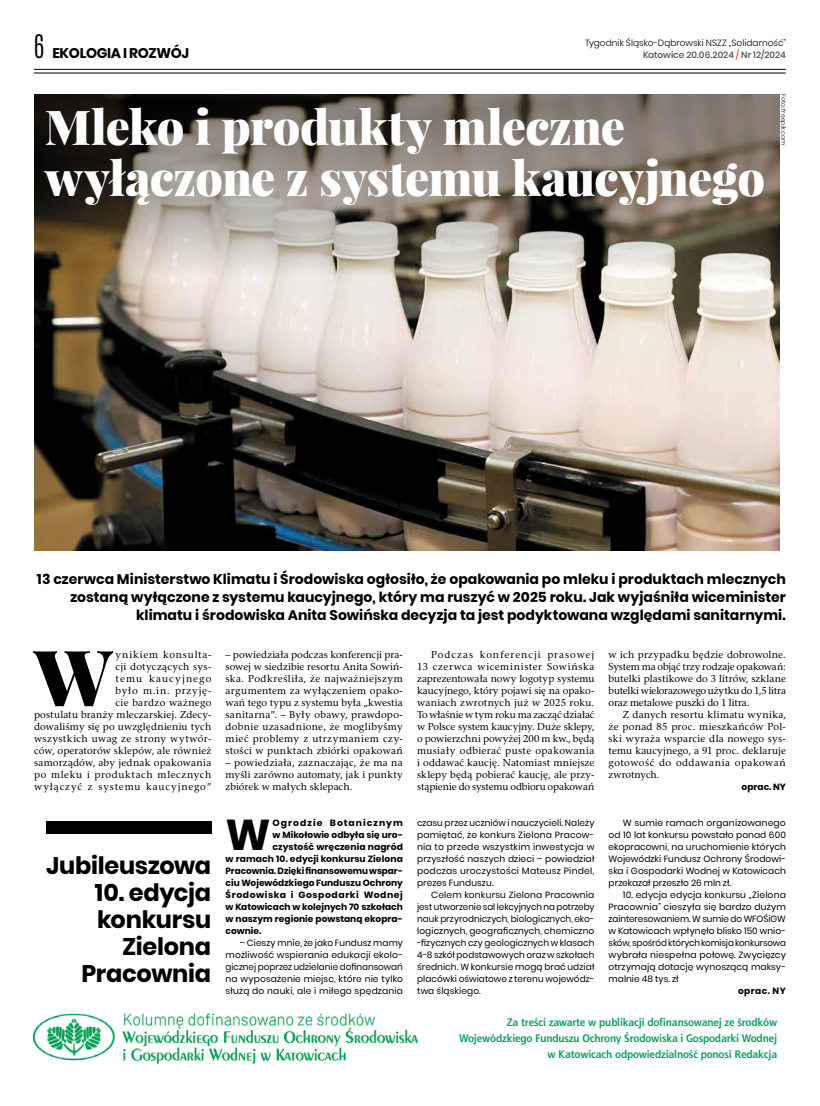
<style>
.page{position:relative;width:820px;height:1106px;background:#fff}
.page>*{position:absolute;margin:0;border:0;box-sizing:border-box;transform-origin:0 0}
.t1{font:900 77.7px "Playfair Display";color:#000}
.t2{font:900 48px/51px "Playfair Display";letter-spacing:-.015em;color:#fff}
.t3{font:700 42.9px "Poppins";color:#000}
.t4{font:700 24px/27px "Poppins";letter-spacing:-.015em;color:#000;text-align:right}
.t5{font:700 14px/18.4px "Poppins";color:#000;text-align:right}
.t6{font:700 14px "Poppins";letter-spacing:-.025em;color:#000}
.t7{font:700 11px/16px "Aerton EFN";letter-spacing:-.01em;color:#00a158;text-align:right}
.t8{font:10px/12px "Rashel EFN";letter-spacing:.025em;color:#000;text-align:justify}
.t9{font:9px/12px "Poppins";letter-spacing:.01em;color:#000;text-align:justify}
.t10{font:700 9px "Poppins";letter-spacing:.005em;color:#000}
.t11{font:300 9px/12px "Poppins";color:#000;text-align:right}
.t12{font:700 9px "Poppins";letter-spacing:.06em;color:#000}
.t13{font:700 9px "Poppins";letter-spacing:.105em;color:#000}
.t14{font:300 6px "Poppins";letter-spacing:.015em;color:#000}
.s1{font-family:"Antonio";font-weight:300;font-size:27px}
.s2{font-weight:500;color:#4f4a46}
.s3{font-weight:500;color:#f13c3c}
</style>
<div class="page">
<img style="left:34px;top:274px;width:745px;height:276px">
<img style="left:34px;top:1013px;width:385px;height:52px">
<hr style="left:34px;top:69px;width:751px;height:1px;background:#000">
<hr style="left:34px;top:73px;width:751px;height:1px;background:#000">
<svg style="left:34px;top:94px;width:745px;height:180px;background:#7d756a"></svg>
<div style="left:46px;top:821px;width:165px;height:12px;background:#000"></div>
<h3 class="t6" style="left:34px;top:45px;width:157px"><span class="s1">6</span> ekologia i rozwój</h3>
<p class="t11" style="left:585px;top:37px;width:202px">Tygodnik Śląsko-Dąbrowski NSZZ „Solidarność”<br><span class="s2">Katowice 20.06.2024</span> <span class="s3">/</span> <span class="s2">Nr 12/2024</span></p>
<h2 class="t2" style="left:45px;top:100px;width:721px">Mleko i produkty mleczne wyłączone z systemu kaucyjnego</h2>
<p class="t14" style="left:786px;top:94px;width:52px;rotate:90deg">Foto: freepik.com</p>
<p class="t5" style="left:37px;top:569px;width:750px">13 czerwca Ministerstwo Klimatu i Środowiska ogłosiło, że opakowania po mleku i produktach mlecznych zostaną wyłączone z systemu kaucyjnego, który ma ruszyć w 2025 roku. Jak wyjaśniła wiceminister klimatu i środowiska Anita Sowińska decyzja ta jest podyktowana względami sanitarnymi.</p>
<p class="t8" style="left:34px;top:648px;width:179px;text-align:right">ynikiem konsulta-<br>cji dotyczących sys-<br>temu kaucyjnego<br>było m.in. przyję-<br>cie bardzo ważnego<br>postulatu branży mleczarskiej. Zdecy&shy;dowaliśmy się po uwzględnieniu tych wszystkich uwag ze strony wytwór&shy;ców, operatorów sklepów, ale również samorządów, aby jednak opakowania po mleku i produktach mlecznych wyłączyć z systemu kaucyjnego”</p>
<p class="t8" style="left:225px;top:648px;width:179px">– powiedziała podczas konferencji pra&shy;sowej w siedzibie resortu Anita Sowiń&shy;ska. Podkreśliła, że najważniejszym argumentem za wyłączeniem opako&shy;wań tego typu z systemu była „kwestia sanitarna”. – Były obawy, prawdopo&shy;dobnie uzasadnione, że moglibyśmy mieć problemy z utrzymaniem czy&shy;stości w punktach zbiórki opakowań</p>
<h1 class="t1" style="left:34px;top:627px;width:80px">W</h1>
<p class="t8" style="left:225px;top:756px;width:179px">– powiedziała, zaznaczając, że ma na myśli zarówno automaty, jak i punkty zbiórek w małych sklepach.</p>
<h3 class="t4" style="left:46px;top:851px;width:167px">Jubileuszowa</h3>
<h3 class="t4" style="left:82px;top:878px;width:131px">10. edycja konkursu<br>Zielona<br>Pracownia</h3>
<h3 class="t3" style="left:225px;top:810px;width:44px">W</h3>
<p class="t13" style="left:272px;top:818px;width:132px">Ogrodzie Botanicznym</p>
<p class="t10" style="left:272px;top:830px;width:132px">w Mikołowie odbyła się uro-</p>
<p class="t10" style="left:272px;top:842px;width:132px">czystość wręczenia nagród</p>
<p class="t10" style="left:225px;top:854px;width:179px">w ramach 10. edycji konkursu Zielona</p>
<p class="t10" style="left:225px;top:866px;width:179px">Pracownia. Dzięki finansowemu wspar-</p>
<p class="t10" style="left:225px;top:878px;width:179px">ciu Wojewódzkiego Funduszu Ochrony</p>
<p class="t12" style="left:225px;top:890px;width:179px">Środowiska i Gospodarki Wodnej</p>
<p class="t10" style="left:225px;top:902px;width:179px">w Katowicach w kolejnych 70 szkołach</p>
<p class="t10" style="left:225px;top:914px;width:179px">w naszym regionie powstaną ekopra-</p>
<p class="t10" style="left:225px;top:926px;width:37px">cownie.</p>
<p class="t9" style="left:225px;top:937px;width:179px;text-indent:14px">– Cieszy mnie, że jako Fundusz mamy możliwość wspierania edukacji ekolo&shy;gicznej poprzez udzielanie dofinansowań na wyposażenie miejsc, które nie tylko służą do nauki, ale i miłego spędzania</p>
<p class="t8" style="left:417px;top:648px;width:179px;text-indent:14px">Podczas konferencji prasowej 13 czerwca wiceminister Sowińska zaprezentowała nowy logotyp systemu kaucyjnego, który pojawi się na opako&shy;waniach zwrotnych już w 2025 roku.<br>To właśnie w tym roku ma zacząć działać w Polsce system kaucyjny. Duże sklepy, o powierzchni powyżej 200 m kw., będą musiały odbierać puste opakowania i oddawać kaucję. Natomiast mniejsze sklepy będą pobierać kaucję, ale przy&shy;stąpienie do systemu odbioru opakowań</p>
<p class="t8" style="left:608px;top:648px;width:179px">w ich przypadku będzie dobrowolne.<br>System ma objąć trzy rodzaje opakowań: butelki plastikowe do 3 litrów, szklane butelki wielorazowego użytku do 1,5 litra oraz metalowe puszki do 1 litra.</p>
<p class="t8" style="left:608px;top:708px;width:179px;text-indent:14px">Z danych resortu klimatu wynika, że ponad 85 proc. mieszkańców Pol&shy;ski wyraża wsparcie dla nowego sys&shy;temu kaucyjnego, a 91 proc. deklaruje gotowość do oddawania opakowań zwrotnych.</p>
<p class="t10" style="left:741px;top:782px;width:46px">oprac. NY</p>
<p class="t9" style="left:417px;top:817px;width:179px">czasu przez uczniów i nauczycieli. Należy pamiętać, że konkurs Zielona Pracow&shy;nia to przede wszystkim inwestycja w przyszłość naszych dzieci – powiedział podczas uroczystości Mateusz Pindel, prezes Funduszu.</p>
<p class="t9" style="left:417px;top:889px;width:179px;text-indent:14px">Celem konkursu Zielona Pracownia jest utworzenie sal lekcyjnych na potrzeby nauk przyrodniczych, biologicznych, eko&shy;logicznych, geograficznych, chemiczno -fizycznych czy geologicznych w klasach 4-8 szkół podstawowych oraz w szkołach średnich. W konkursie mogą brać udział placówki oświatowe z terenu wojewódz&shy;twa śląskiego.</p>
<p class="t9" style="left:608px;top:817px;width:179px;text-indent:14px">W sumie ramach organizowanego od 10 lat konkursu powstało ponad 600 ekopracowni, na uruchomienie których Wojewódzki Fundusz Ochrony Środowi&shy;ska i Gospodarki Wodnej w Katowicach przekazał przeszło 26 mln zł.</p>
<p class="t9" style="left:608px;top:889px;width:179px;text-indent:14px">10. edycja edycja konkursu „Zielona Pracownia” cieszyła się bardzo dużym zainteresowaniem. W sumie do WFOŚiGW w Katowicach wpłynęło blisko 150 wnio&shy;sków, spośród których komisja konkursowa wybrała niespełna połowę. Zwycięzcy otrzymają dotację wynoszącą maksy&shy;malnie 48 tys. zł</p>
<p class="t10" style="left:737px;top:986px;width:49px">oprac. NY</p>
<p class="t7" style="left:459px;top:1013px;width:319px">Za treści zawarte w publikacji dofinansowanej ze środków<br>Wojewódzkiego Funduszu Ochrony Środowiska i Gospodarki Wodnej w Katowicach odpowiedzialność ponosi Redakcja</p>
</div>
